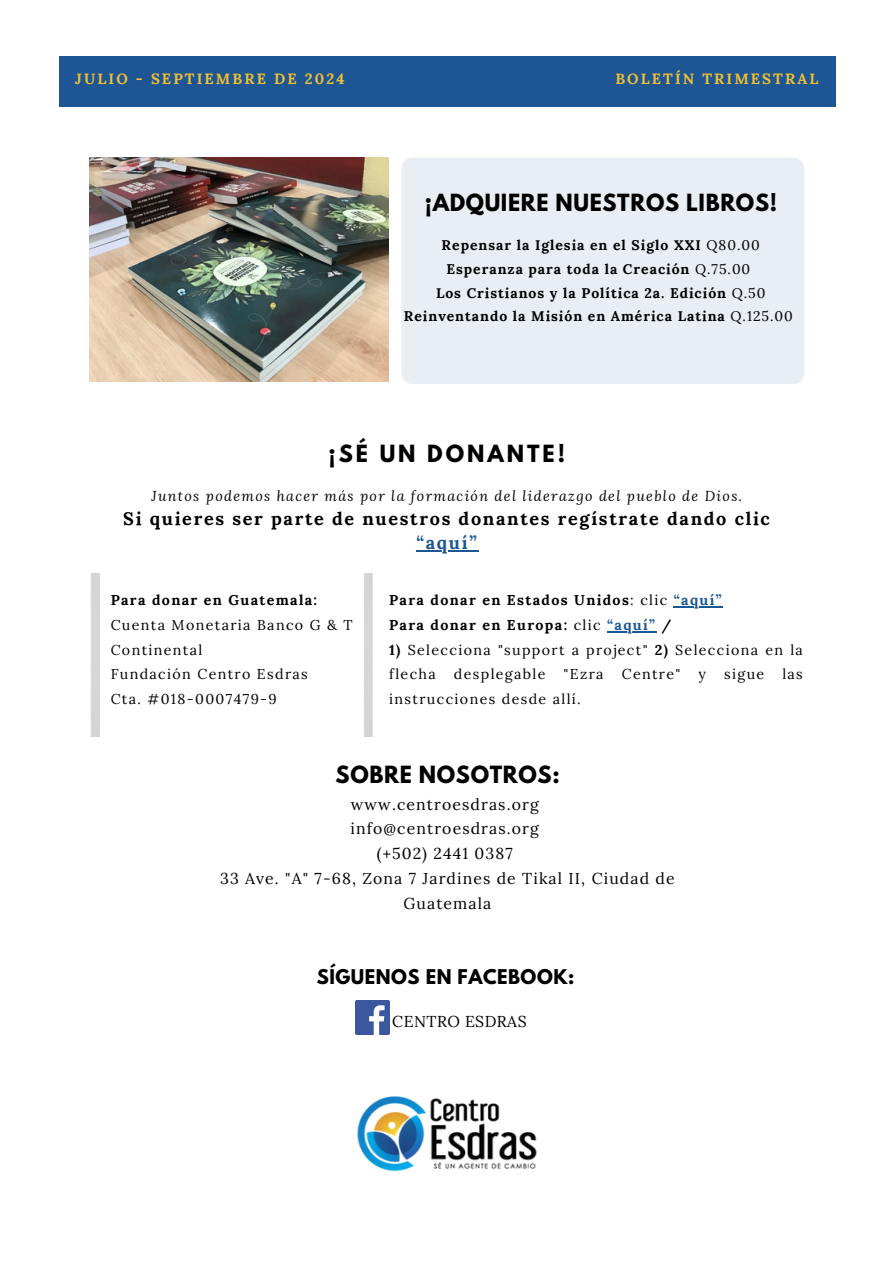
<style>
.page{position:relative;width:894px;height:1264px;background:#fff}
.page>*{position:absolute;margin:0;border:0;box-sizing:border-box;transform-origin:0 0}
.t1{font:700 21px "League Spartan";letter-spacing:.03em;color:#000}
.t2{font:700 21px "League Spartan";letter-spacing:.14em;color:#000}
.t3{font:700 18px "Lora";letter-spacing:.095em;color:#000}
.t4{font:700 18px "League Spartan";letter-spacing:.03em;color:#000}
.t5{font:700 18px "Lora";color:#1c5795}
.t6{font:15.75px/24.8px "Lora";letter-spacing:.07em;color:#000;text-align:center}
.t7{font:15.75px "Lora";letter-spacing:.03em;color:#000}
.t8{font:700 14.85px "Lora";letter-spacing:.14em;color:#eec131}
.t9{font:14.25px/24.8px "Lora";letter-spacing:.095em;color:#000}
.t10{font:italic 14.25px "Lora";letter-spacing:.095em;color:#000}
.t11{font:700 14.25px "Lora";letter-spacing:.095em;color:#000}
.t12{font:700 14.25px "Lora";letter-spacing:.095em;color:#1c5795}
.t13{font:700 13.95px/23.7px "Lora";letter-spacing:.07em;color:#000;text-align:center}
.s1{font-weight:400}
.s2{font-weight:700}
.s3{color:#000}
</style>
<div class="page">
<img style="left:357px;top:1096px;width:180px;height:76px">
<img style="left:89px;top:157px;width:300px;height:224px">
<div style="left:401px;top:157px;width:403px;height:227px;background:#e8eef4;border-radius:11px"></div>
<div style="left:59px;top:56px;width:776px;height:51px;background:#1e5595"></div>
<img style="left:355px;top:1000px;width:34px;height:34px">
<hr style="left:416px;top:550px;width:62px;height:1px;background:#1c5795">
<hr style="left:673px;top:606px;width:49px;height:1px;background:#1c5795">
<hr style="left:607px;top:631px;width:49px;height:1px;background:#1c5795">
<img style="left:364px;top:573px;width:264px;height:163px">
<p class="t8" style="left:75px;top:69px;width:271px">JULIO - SEPTIEMBRE DE 2024</p>
<p class="t8" style="left:615px;top:69px;width:204px">BOLETÍN TRIMESTRAL</p>
<p class="t1" style="left:424px;top:192px;width:353px">¡ADQUIERE NUESTROS LIBROS!</p>
<p class="t13" style="left:441px;top:233px;width:319px">Repensar la Iglesia en el Siglo XXI <span class="s1">Q80.00</span></p>
<p class="t13" style="left:446px;top:257px;width:305px">Esperanza para toda la Creación <span class="s1">Q.75.00</span></p>
<h1 class="t13" style="left:404px;top:280px;width:390px">Los Cristianos y la Política 2a. Edición <span class="s1">Q.50<br></span>Reinventando la Misión en América Latina <span class="s1">Q.125.00</span></h1>
<h4 class="t2" style="left:328px;top:443px;width:238px">¡SÉ UN DONANTE!</h4>
<h4 class="t10" style="left:151px;top:486px;width:592px">Juntos podemos hacer más por la formación del liderazgo del pueblo de Dios.</h4>
<h4 class="t3" style="left:123px;top:506px;width:648px">Si quieres ser parte de nuestros donantes regístrate dando clic</h4>
<p class="t5" style="left:416px;top:531px;width:62px">“aquí”</p>
<h4 class="t9" style="left:111px;top:587px;width:243px"><span class="s2">Para donar en Guatemala:<br></span>Cuenta Monetaria Banco G &amp; T<br>Continental<br>Fundación Centro Esdras<br>Cta. #018-0007479-9</h4>
<h2 class="t11" style="left:389px;top:591px;width:280px">Para donar en Estados Unidos<span class="s1">: clic</span></h2>
<p class="t12" style="left:673px;top:591px;width:49px">“aquí”</p>
<p class="t11" style="left:389px;top:615px;width:213px">Para donar en Europa: <span class="s1">clic</span></p>
<p class="t12" style="left:607px;top:615px;width:66px">“aquí” <span class="s3">/</span></p>
<p class="t9" style="left:389px;top:637px;width:415px"><span class="s2">1)</span> Selecciona "support a project" <span class="s2">2)</span> Selecciona en la flecha</p>
<p class="t9" style="left:454px;top:662px;width:93px">desplegable</p>
<p class="t9" style="left:563px;top:662px;width:41px">"Ezra</p>
<p class="t9" style="left:621px;top:662px;width:60px">Centre"</p>
<p class="t9" style="left:698px;top:662px;width:9px">y</p>
<p class="t9" style="left:724px;top:662px;width:42px">sigue</p>
<p class="t9" style="left:782px;top:662px;width:22px">las</p>
<p class="t9" style="left:389px;top:686px;width:193px">instrucciones desde allí.</p>
<h4 class="t1" style="left:335px;top:763px;width:225px">SOBRE NOSOTROS:</h4>
<h4 class="t6" style="left:220px;top:791px;width:456px">www.centroesdras.org<br>info@centroesdras.org<br>(+502) 2441 0387<br>33 Ave. "A" 7-68, Zona 7 Jardines de Tikal II, Ciudad de<br>Guatemala</h4>
<h3 class="t4" style="left:316px;top:968px;width:259px">SÍGUENOS EN FACEBOOK:</h3>
<h3 class="t7" style="left:392px;top:1011px;width:136px">CENTRO ESDRAS</h3>
</div>
